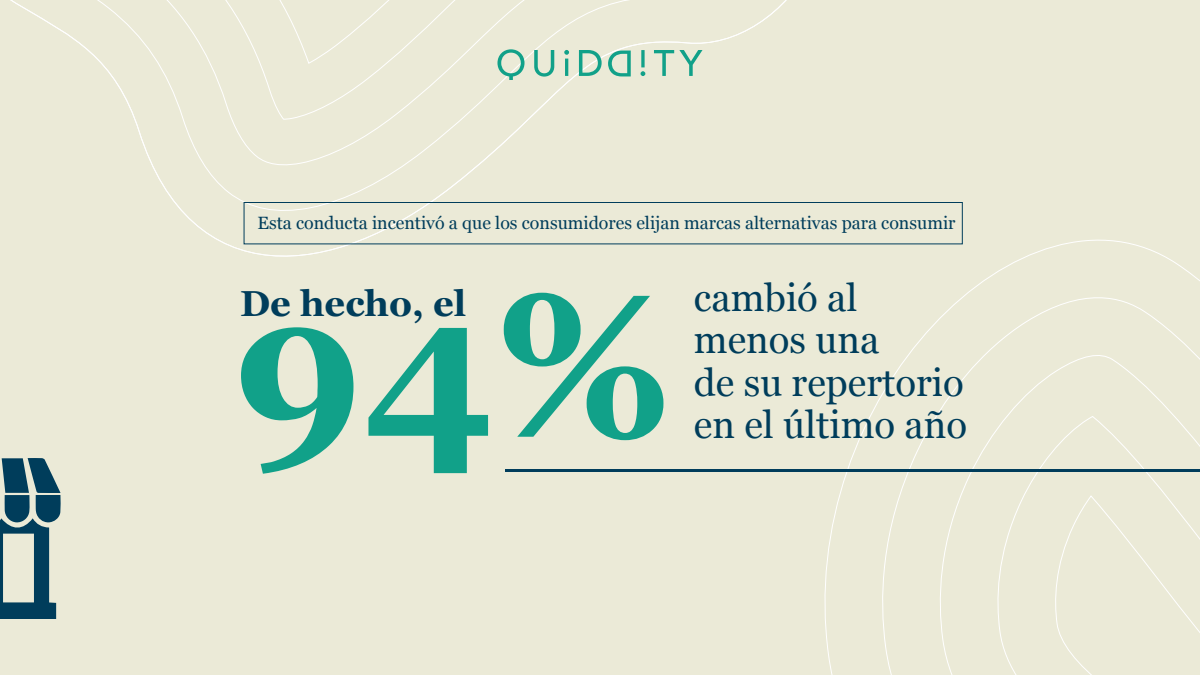
<style>
.page{position:relative;width:1200px;height:675px;background:#ebead7}
.page>*{position:absolute;margin:0;border:0;box-sizing:border-box;transform-origin:0 0}
.t1{font:700 202px "Georgia";color:#11a189}
.t2{font:38.4px/42.6px "Georgia";color:#003d5b}
.t3{font:700 36.2px "Georgia";color:#003d5b}
.t4{font:17.8px "Georgia";color:#003d5b}
</style>
<div class="page">
<svg style="left:879px;top:286px;width:314px;height:389px"></svg>
<svg style="left:937px;top:352px;width:263px;height:323px"></svg>
<svg style="left:995px;top:416px;width:205px;height:259px"></svg>
<svg style="left:1053px;top:495px;width:147px;height:180px"></svg>
<svg style="left:185px;top:215px;width:709px;height:81px"></svg>
<svg style="left:10px;top:0;width:747px;height:169px"></svg>
<svg style="left:22px;top:0;width:683px;height:120px"></svg>
<svg style="left:0;top:458px;width:61px;height:161px"></svg>
<svg style="left:654px;top:50px;width:49px;height:26px"></svg>
<svg style="left:608px;top:51px;width:23px;height:25px"></svg>
<svg style="left:70px;top:0;width:532px;height:80px"></svg>
<svg style="left:641px;top:50px;width:4px;height:26px"></svg>
<div style="left:244px;top:202px;width:719px;height:42px;border:1px solid #003d5b"></div>
<hr style="left:505px;top:469px;width:695px;height:3px;background:#003d5b">
<p class="t4" style="left:257px;top:210px;width:700px">Esta conducta incentivó a que los consumidores elijan marcas alternativas para consumir</p>
<h3 class="t3" style="left:240px;top:276px;width:228px">De hecho, el</h3>
<h2 class="t2" style="left:694px;top:274px;width:275px">cambió al menos una<br>de su repertorio en el último año</h2>
<h1 class="t1" style="left:233px;top:215px;width:441px">94%</h1>
</div>
